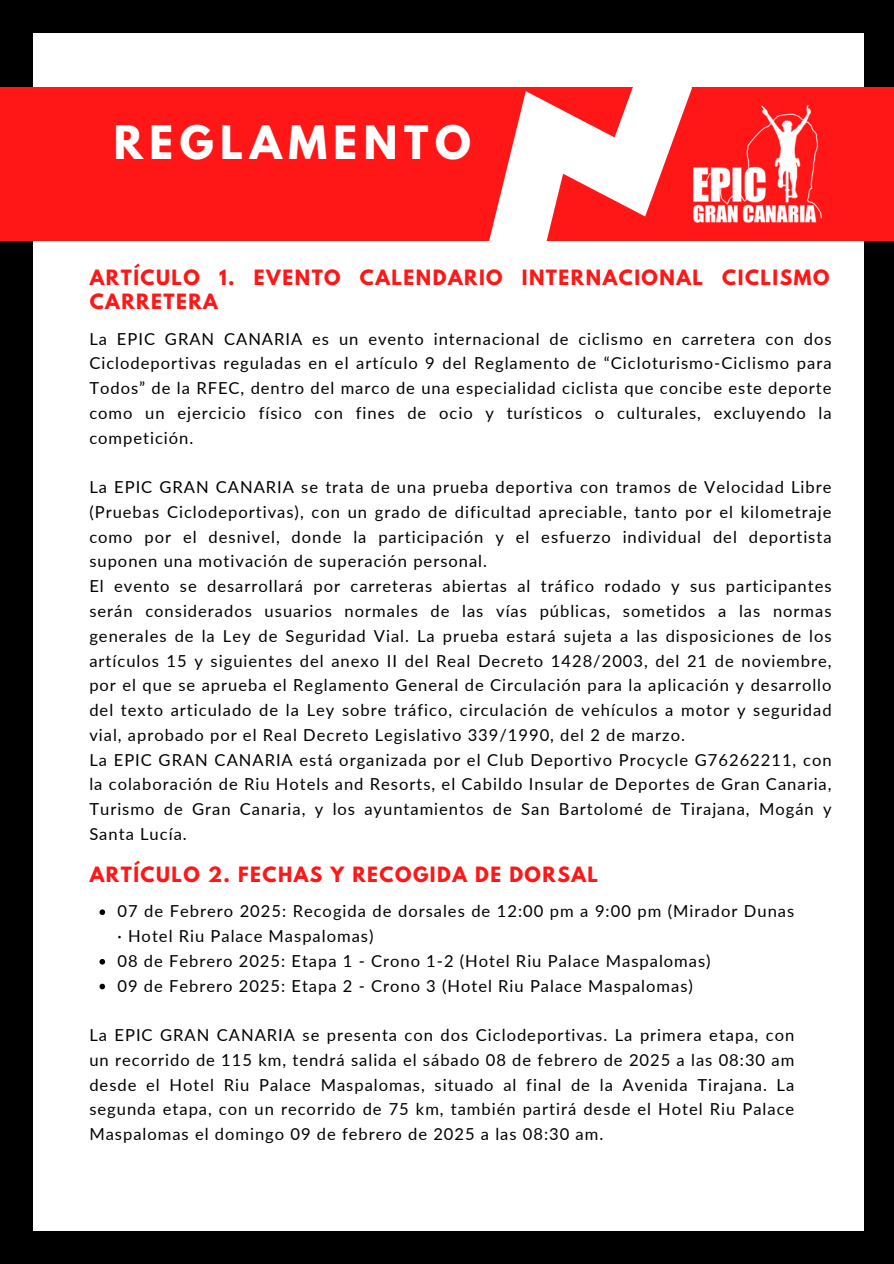
<style>
.page{position:relative;width:894px;height:1264px;background:#fff}
.page>*{position:absolute;margin:0;border:0;box-sizing:border-box;transform-origin:0 0}
.t1{font:700 40.8px "League Spartan";letter-spacing:.16em;color:#fff}
.t2{font:700 18.6px/23.7px "League Spartan";letter-spacing:.08em;color:#ff1616}
.t3{font:16.5px/24.8px "Lato";letter-spacing:.06em;color:#000;text-align:justify}
</style>
<div class="page">
<div style="left:0;top:0;width:893px;height:1263px;background:#000"></div>
<div style="left:34px;top:33px;width:829px;height:1197px;background:#fff"></div>
<div style="left:0;top:87px;width:893px;height:153px;background:#ff1616"></div>
<img style="left:693px;top:105px;width:128px;height:117px">
<svg style="left:487px;top:87px;width:205px;height:154px"></svg>
<svg style="left:99px;top:909px;width:6px;height:6px"></svg>
<svg style="left:99px;top:959px;width:6px;height:5px"></svg>
<svg style="left:99px;top:983px;width:6px;height:6px"></svg>
<h2 class="t1" style="left:114px;top:122px;width:358px">REGLAMENTO</h2>
<p class="t2" style="left:90px;top:268px;width:741px">ARTÍCULO 1. EVENTO CALENDARIO INTERNACIONAL CICLISMO<br>CARRETERA</p>
<p class="t3" style="left:89px;top:326px;width:743px">La EPIC GRAN CANARIA es un evento internacional de ciclismo en carretera con dos Ciclodeportivas reguladas en el artículo 9 del Reglamento de “Cicloturismo-Ciclismo para Todos” de la RFEC, dentro del marco de una especialidad ciclista que concibe este deporte como un ejercicio físico con fines de ocio y turísticos o culturales, excluyendo la competición.</p>
<h2 class="t3" style="left:89px;top:474px;width:743px">La EPIC GRAN CANARIA se trata de una prueba deportiva con tramos de Velocidad Libre (Pruebas Ciclodeportivas), con un grado de dificultad apreciable, tanto por el kilometraje como por el desnivel, donde la participación y el esfuerzo individual del deportista suponen una motivación de superación personal.</h2>
<p class="t3" style="left:89px;top:573px;width:743px">El evento se desarrollará por carreteras abiertas al tráfico rodado y sus participantes serán considerados usuarios normales de las vías públicas, sometidos a las normas generales de la Ley de Seguridad Vial. La prueba estará sujeta a las disposiciones de los artículos 15 y siguientes del anexo II del Real Decreto 1428/2003, del 21 de noviembre, por el que se aprueba el Reglamento General de Circulación para la aplicación y desarrollo del texto articulado de la Ley sobre tráfico, circulación de vehículos a motor y seguridad vial, aprobado por el Real Decreto Legislativo 339/1990, del 2 de marzo.</p>
<p class="t3" style="left:89px;top:746px;width:743px">La EPIC GRAN CANARIA está organizada por el Club Deportivo Procycle G76262211, con la colaboración de Riu Hotels and Resorts, el Cabildo Insular de Deportes de Gran Canaria, Turismo de Gran Canaria, y los ayuntamientos de San Bartolomé de Tirajana, Mogán y Santa Lucía.</p>
<p class="t2" style="left:90px;top:864px;width:509px">ARTÍCULO 2. FECHAS Y RECOGIDA DE DORSAL</p>
<p class="t3" style="left:117px;top:898px;width:678px">07 de Febrero 2025: Recogida de dorsales de 12:00 pm a 9:00 pm (Mirador Dunas · Hotel Riu Palace Maspalomas)</p>
<p class="t3" style="left:117px;top:948px;width:594px">08 de Febrero 2025: Etapa 1 - Crono 1-2 (Hotel Riu Palace Maspalomas)</p>
<p class="t3" style="left:117px;top:972px;width:576px">09 de Febrero 2025: Etapa 2 - Crono 3 (Hotel Riu Palace Maspalomas)</p>
<p class="t3" style="left:89px;top:1022px;width:706px">La EPIC GRAN CANARIA se presenta con dos Ciclodeportivas. La primera etapa, con un recorrido de 115 km, tendrá salida el sábado 08 de febrero de 2025 a las 08:30 am desde el Hotel Riu Palace Maspalomas, situado al final de la Avenida Tirajana. La segunda etapa, con un recorrido de 75 km, también partirá desde el Hotel Riu Palace Maspalomas el domingo 09 de febrero de 2025 a las 08:30 am.</p>
</div>
